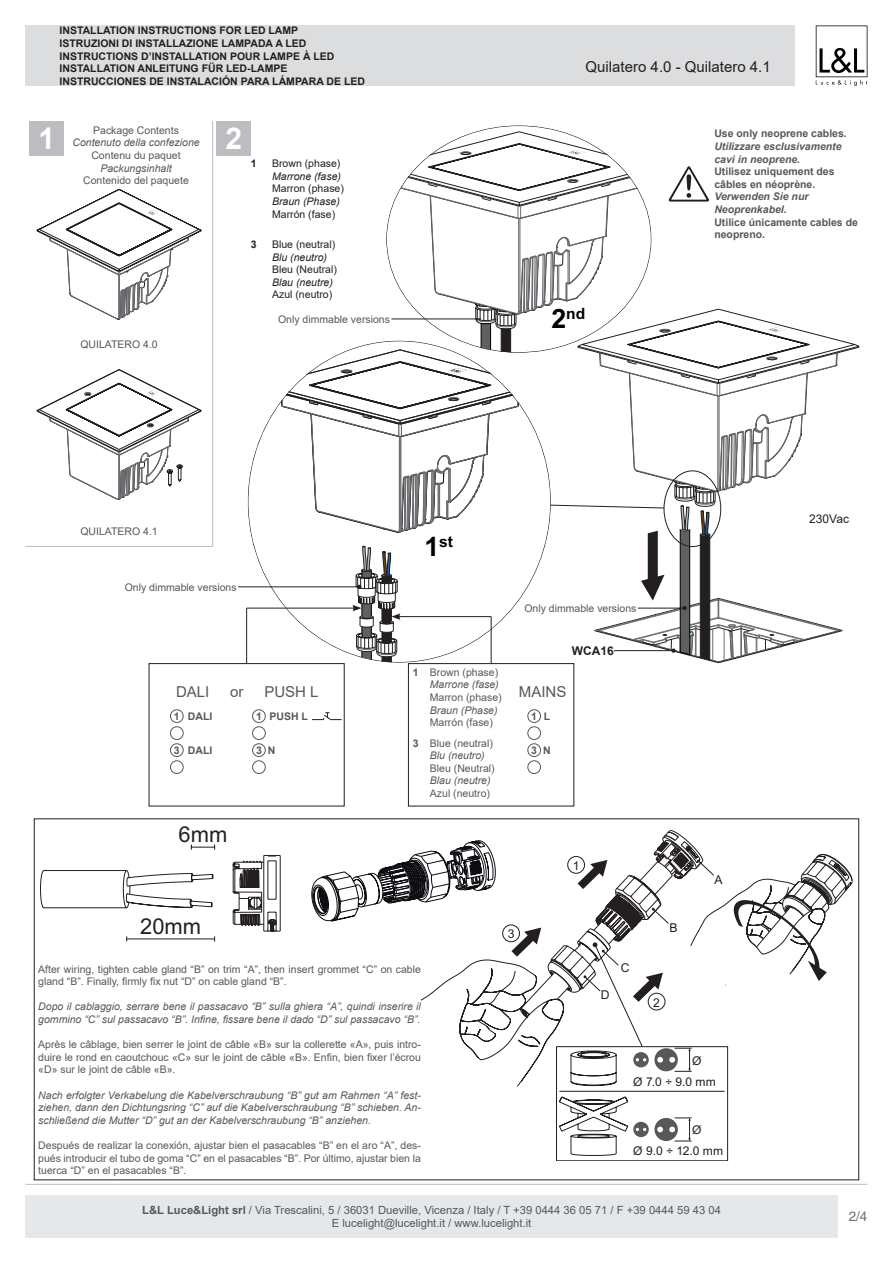
<style>
.page{position:relative;width:893px;height:1263px;background:#fff}
.page>*{position:absolute;margin:0;border:0;box-sizing:border-box;transform-origin:0 0}
.t1{font:700 30px "Arial";color:#fff}
.t2{font:21.9px "Arial";color:#231f20}
.t3{font:700 15.6px "Arial";color:#000001}
.t4{font:15px "Arial";color:#231f20}
.t5{font:15px "Arial";color:#57585a}
.t6{font:13.5px "Helvetica LT Std";color:#6c6d70}
.t7{font:12.15px "Arial";color:#231f20}
.t8{font:12px "Arial";color:#231f20}
.t9{font:700 12px "Arial";color:#231f20}
.t10{font:11.25px/12.8px "Arial";color:#57585a;text-align:center}
.t11{font:10.5px/12.6px "Arial";color:#57585a;text-align:justify}
.t12{font:italic 10.5px/12.6px "Arial";color:#57585a}
.t13{font:700 10.5px "Arial";color:#231f20}
.t14{font:700 10.5px/12.6px "Arial";color:#57585a}
.t15{font:10.5px "Arial";color:#231f20}
.t16{font:italic 700 10.5px/12.6px "Arial";color:#57585a}
.t17{font:italic 10.5px "Arial";color:#231f20}
.s1{font-size:26.7px}
.s2{font-weight:700}
</style>
<div class="page">
<div style="left:26px;top:1195px;width:812px;height:42px;background:#e6e7e9"></div>
<div style="left:26px;top:26px;width:769px;height:60px;background:#dcdddf"></div>
<svg style="left:816px;top:26px;width:51px;height:60px"></svg>
<svg style="left:37px;top:189px;width:164px;height:130px"></svg>
<svg style="left:37px;top:369px;width:164px;height:131px"></svg>
<div style="left:30px;top:121px;width:34px;height:34px;background:#bcbdc0"></div>
<hr style="left:26px;top:1184px;width:841px;height:1px;background:#bcbdc0">
<hr style="left:26px;top:546px;width:187px;height:1px;background:#bcbdc0">
<hr style="left:212px;top:121px;width:1px;height:425px;background:#bcbdc0">
<div style="left:217px;top:121px;width:34px;height:34px;background:#bcbdc0"></div>
<svg style="left:312px;top:840px;width:183px;height:81px"></svg>
<svg style="left:385px;top:862px;width:117px;height:199px"></svg>
<svg style="left:40px;top:844px;width:240px;height:97px"></svg>
<svg style="left:502px;top:830px;width:351px;height:326px"></svg>
<div style="left:38px;top:963px;width:383px;height:213px;background:#fff"></div>
<hr style="left:246px;top:608px;width:1px;height:55px;background:#231f20">
<div style="left:408px;top:663px;width:166px;height:143px;border:1px solid #231f20"></div>
<div style="left:528px;top:709px;width:13px;height:14px;border:1px solid #57585a;border-radius:50%"></div>
<div style="left:528px;top:726px;width:13px;height:14px;border:1px solid #57585a;border-radius:50%"></div>
<div style="left:528px;top:743px;width:13px;height:14px;border:1px solid #57585a;border-radius:50%"></div>
<div style="left:528px;top:760px;width:13px;height:14px;border:1px solid #57585a;border-radius:50%"></div>
<div style="left:252px;top:709px;width:13px;height:14px;border:1px solid #57585a;border-radius:50%"></div>
<div style="left:170px;top:709px;width:13px;height:14px;border:1px solid #57585a;border-radius:50%"></div>
<div style="left:252px;top:726px;width:13px;height:14px;border:1px solid #57585a;border-radius:50%"></div>
<div style="left:170px;top:726px;width:13px;height:14px;border:1px solid #57585a;border-radius:50%"></div>
<div style="left:252px;top:743px;width:13px;height:14px;border:1px solid #57585a;border-radius:50%"></div>
<div style="left:170px;top:743px;width:13px;height:14px;border:1px solid #57585a;border-radius:50%"></div>
<div style="left:252px;top:760px;width:13px;height:14px;border:1px solid #57585a;border-radius:50%"></div>
<div style="left:170px;top:760px;width:13px;height:14px;border:1px solid #57585a;border-radius:50%"></div>
<svg style="left:312px;top:712px;width:30px;height:8px"></svg>
<hr style="left:247px;top:608px;width:108px;height:1px;background:#231f20">
<hr style="left:238px;top:587px;width:121px;height:1px;background:#231f20">
<svg style="left:259px;top:132px;width:583px;height:531px"></svg>
<p class="t13" style="left:60px;top:23px;width:240px">INSTALLATION INSTRUCTIONS FOR LED LAMP</p>
<p class="t13" style="left:60px;top:36px;width:248px">ISTRUZIONI DI INSTALLAZIONE LAMPADA A LED</p>
<p class="t13" style="left:60px;top:49px;width:276px">INSTRUCTIONS D’INSTALLATION POUR LAMPE À LED</p>
<p class="t13" style="left:60px;top:61px;width:229px">INSTALLATION ANLEITUNG FÜR LED-LAMPE</p>
<p class="t13" style="left:60px;top:74px;width:307px">INSTRUCCIONES DE INSTALACIÓN PARA LÁMPARA DE LED</p>
<p class="t1" style="left:38px;top:117px;width:18px">1</p>
<p class="t11" style="left:93px;top:124px;width:87px">Package Contents</p>
<p class="t12" style="left:72px;top:137px;width:129px">Contenuto della confezione</p>
<p class="t11" style="left:91px;top:149px;width:91px">Contenu du paquet</p>
<p class="t12" style="left:100px;top:162px;width:73px">Packungsinhalt</p>
<p class="t11" style="left:83px;top:174px;width:107px">Contenido del paquete</p>
<p class="t11" style="left:80px;top:338px;width:79px">QUILATERO 4.0</p>
<p class="t1" style="left:226px;top:117px;width:18px">2</p>
<p class="t13" style="left:251px;top:156px;width:7px">1</p>
<p class="t15" style="left:272px;top:156px;width:70px">Brown (phase)</p>
<p class="t17" style="left:272px;top:169px;width:70px">Marrone (fase)</p>
<p class="t15" style="left:272px;top:181px;width:73px">Marron (phase)</p>
<p class="t17" style="left:272px;top:194px;width:69px">Braun (Phase)</p>
<p class="t15" style="left:272px;top:207px;width:65px">Marrón (fase)</p>
<p class="t13" style="left:251px;top:237px;width:7px">3</p>
<p class="t15" style="left:272px;top:237px;width:65px">Blue (neutral)</p>
<p class="t17" style="left:272px;top:250px;width:56px">Blu (neutro)</p>
<p class="t15" style="left:272px;top:262px;width:66px">Bleu (Neutral)</p>
<p class="t17" style="left:272px;top:275px;width:62px">Blau (neutre)</p>
<p class="t15" style="left:272px;top:287px;width:62px">Azul (neutro)</p>
<p class="t11" style="left:278px;top:313px;width:114px">Only dimmable versions</p>
<p class="t4" style="left:586px;top:56px;width:187px">Quilatero 4.0 - Quilatero 4.1</p>
<p class="t3" style="left:551px;top:302px;width:35px"><span class="s1">2</span>nd</p>
<p class="t14" style="left:714px;top:127px;width:134px">Use only neoprene cables.</p>
<p class="t16" style="left:714px;top:140px;width:129px">Utilizzare esclusivamente cavi in neoprene.</p>
<p class="t14" style="left:714px;top:165px;width:122px">Utilisez uniquement des câbles en néoprène.</p>
<p class="t16" style="left:714px;top:191px;width:96px">Verwenden Sie nur<br>Neoprenkabel.</p>
<p class="t14" style="left:714px;top:216px;width:145px">Utilice únicamente cables de neopreno.</p>
<p class="t11" style="left:80px;top:525px;width:79px">QUILATERO 4.1</p>
<p class="t11" style="left:125px;top:581px;width:114px">Only dimmable versions</p>
<p class="t5" style="left:176px;top:681px;width:35px">DALI</p>
<p class="t5" style="left:230px;top:681px;width:15px">or</p>
<p class="t5" style="left:264px;top:681px;width:56px">PUSH L</p>
<p class="t14" style="left:174px;top:710px;width:7px">1</p>
<p class="t14" style="left:256px;top:710px;width:7px">1</p>
<p class="t14" style="left:174px;top:744px;width:7px">3</p>
<p class="t14" style="left:256px;top:744px;width:7px">3</p>
<p class="t14" style="left:188px;top:710px;width:26px">DALI</p>
<p class="t14" style="left:269px;top:710px;width:40px">PUSH L</p>
<p class="t14" style="left:188px;top:744px;width:26px">DALI</p>
<p class="t14" style="left:268px;top:744px;width:9px">N</p>
<p class="t2" style="left:179px;top:819px;width:50px">6mm</p>
<p class="t2" style="left:140px;top:911px;width:62px">20mm</p>
<p class="t3" style="left:424px;top:530px;width:30px"><span class="s1">1</span>st</p>
<p class="t14" style="left:413px;top:666px;width:7px">1</p>
<p class="t11" style="left:430px;top:666px;width:70px">Brown (phase)</p>
<p class="t12" style="left:430px;top:678px;width:70px">Marrone (fase)</p>
<p class="t11" style="left:430px;top:691px;width:73px">Marron (phase)</p>
<p class="t12" style="left:430px;top:704px;width:69px">Braun (Phase)</p>
<p class="t11" style="left:430px;top:716px;width:65px">Marrón (fase)</p>
<p class="t14" style="left:413px;top:737px;width:7px">3</p>
<p class="t11" style="left:430px;top:736px;width:65px">Blue (neutral)</p>
<p class="t12" style="left:430px;top:749px;width:56px">Blu (neutro)</p>
<p class="t11" style="left:430px;top:762px;width:66px">Bleu (Neutral)</p>
<p class="t12" style="left:430px;top:774px;width:62px">Blau (neutre)</p>
<p class="t11" style="left:430px;top:787px;width:62px">Azul (neutro)</p>
<p class="t11" style="left:524px;top:602px;width:114px">Only dimmable versions</p>
<p class="t9" style="left:572px;top:642px;width:43px">WCA16</p>
<p class="t5" style="left:519px;top:681px;width:49px">MAINS</p>
<p class="t14" style="left:531px;top:710px;width:7px">1</p>
<p class="t14" style="left:531px;top:744px;width:7px">3</p>
<p class="t14" style="left:544px;top:710px;width:8px">L</p>
<p class="t14" style="left:543px;top:744px;width:9px">N</p>
<p class="t7" style="left:573px;top:857px;width:8px">1</p>
<p class="t7" style="left:508px;top:925px;width:8px">3</p>
<p class="t7" style="left:669px;top:920px;width:10px">B</p>
<p class="t7" style="left:715px;top:871px;width:10px">A</p>
<p class="t8" style="left:809px;top:511px;width:41px">230Vac</p>
<p class="t11" style="left:38px;top:962px;width:384px">After wiring, tighten cable gland “B” on trim “A”, then insert grommet “C” on cable gland “B”. Finally, firmly fix nut “D” on cable gland “B”.</p>
<p class="t12" style="left:38px;top:1000px;width:384px">Dopo il cablaggio, serrare bene il passacavo “B” sulla ghiera “A”, quindi inserire il gommino “C” sul passacavo “B”. Infine, fissare bene il dado “D” sul passacavo “B”.</p>
<p class="t11" style="left:38px;top:1038px;width:384px">Après le câblage, bien serrer le joint de câble «B» sur la collerette «A», puis intro&shy;duire le rond en caoutchouc «C» sur le joint de câble «B». Enfin, bien fixer l’écrou «D» sur le joint de câble «B».</p>
<p class="t12" style="left:38px;top:1089px;width:384px;text-align:justify">Nach erfolgter Verkabelung die Kabelverschraubung “B” gut am Rahmen “A” fest&shy;ziehen, dann den Dichtungsring “C” auf die Kabelverschraubung “B” schieben. An&shy;schließend die Mutter “D” gut an der Kabelverschraubung “B” anziehen.</p>
<p class="t11" style="left:38px;top:1139px;width:384px">Después de realizar la conexión, ajustar bien el pasacables “B” en el aro “A”, des&shy;pués introducir el tubo de goma “C” en el pasacables “B”. Por último, ajustar bien la tuerca “D” en el pasacables “B”.</p>
<p class="t7" style="left:601px;top:986px;width:10px">D</p>
<p class="t7" style="left:621px;top:959px;width:10px">C</p>
<p class="t7" style="left:653px;top:994px;width:8px">2</p>
<p class="t8" style="left:692px;top:1052px;width:11px">Ø</p>
<p class="t8" style="left:633px;top:1073px;width:84px">Ø 7.0 ÷ 9.0 mm</p>
<p class="t8" style="left:692px;top:1122px;width:11px">Ø</p>
<p class="t8" style="left:633px;top:1143px;width:92px">Ø 9.0 ÷ 12.0 mm</p>
<p class="t10" style="left:142px;top:1203px;width:580px"><span class="s2">L&amp;L Luce&amp;Light srl</span> / Via Trescalini, 5 / 36031 Dueville, Vicenza / Italy / T +39 0444 36 05 71 / F +39 0444 59 43 04<br>E lucelight@lucelight.it / www.lucelight.it</p>
<p class="t6" style="left:849px;top:1208px;width:20px">2/4</p>
</div>
